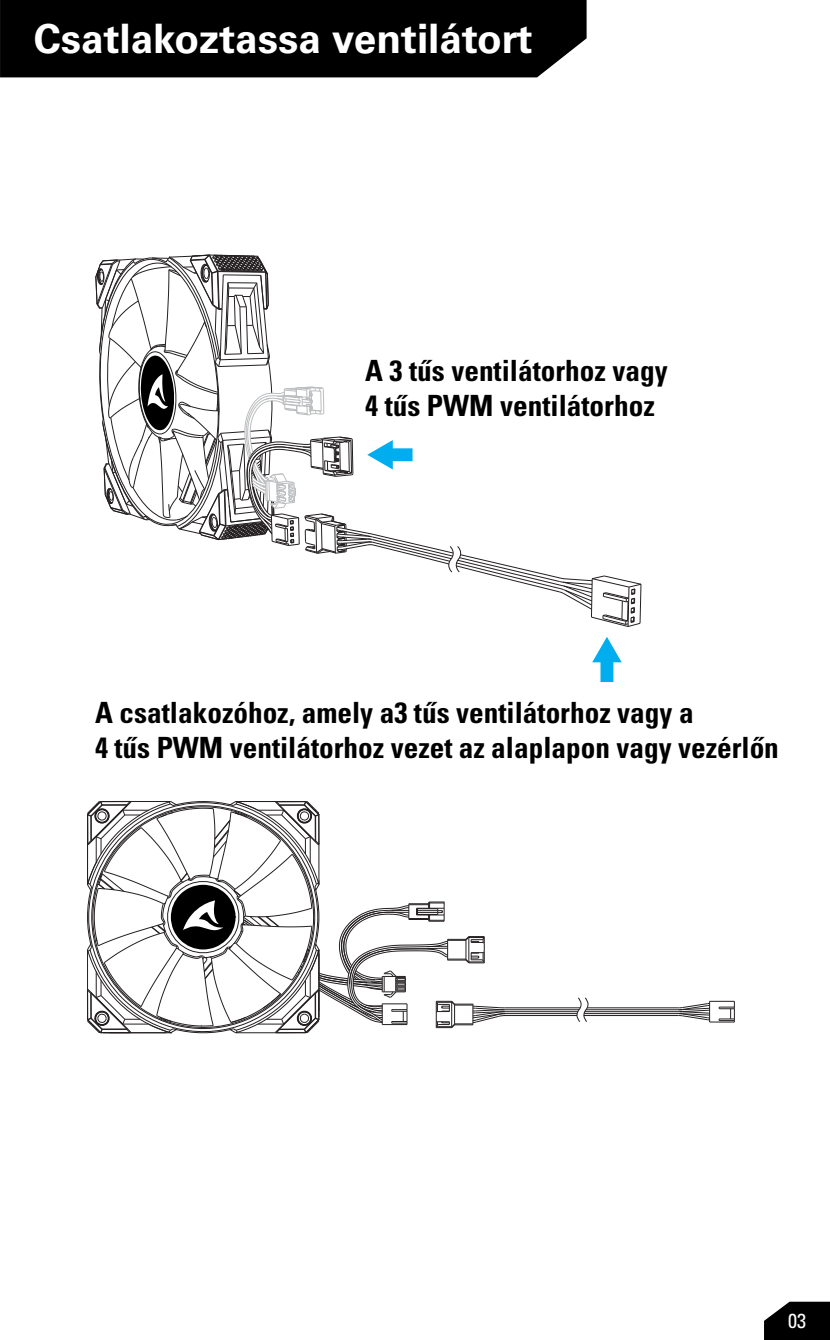
<style>
.page{position:relative;width:830px;height:1340px;background:#fff}
.page>*{position:absolute;margin:0;border:0;box-sizing:border-box;transform-origin:0 0}
.t1{font:700 40.5px "Univers LTCYR 65";color:#fff}
.t2{font:29.25px/35.1px "Univers LTCYR 67 Bold Cond";color:#000}
.t3{font:condensed 20.25px "Univers LTCYR 57";color:#fff}
</style>
<div class="page">
<svg style="left:592px;top:637px;width:29px;height:45px"></svg>
<svg style="left:95px;top:254px;width:546px;height:373px"></svg>
<hr style="left:504px;top:1009px;width:174px;height:1px;background:#231f20">
<hr style="left:504px;top:1013px;width:174px;height:1px;background:#231f20">
<hr style="left:504px;top:1007px;width:174px;height:1px;background:#231f20">
<hr style="left:504px;top:1015px;width:174px;height:1px;background:#231f20">
<hr style="left:504px;top:1011px;width:174px;height:1px;background:#231f20">
<svg style="left:677px;top:1000px;width:57px;height:22px"></svg>
<svg style="left:87px;top:800px;width:418px;height:234px"></svg>
<svg style="left:573px;top:997px;width:17px;height:25px"></svg>
<div style="left:0;top:0;width:586px;height:77px;background:#000"></div>
<svg style="left:764px;top:1301px;width:65px;height:38px;background:#1e1e1e"></svg>
<p class="t1" style="left:34px;top:11px;width:500px">Csatlakoztassa ventilátort</p>
<p class="t2" style="left:365px;top:353px;width:304px">A 3 tűs ventilátorhoz vagy<br>4 tűs PWM ventilátorhoz</p>
<p class="t2" style="left:95px;top:694px;width:685px">A csatlakozóhoz, amely a3 tűs ventilátorhoz vagy a<br>4 tűs PWM ventilátorhoz vezet az alaplapon vagy vezérlőn</p>
<p class="t3" style="left:787px;top:1308px;width:19px">03</p>
</div>
